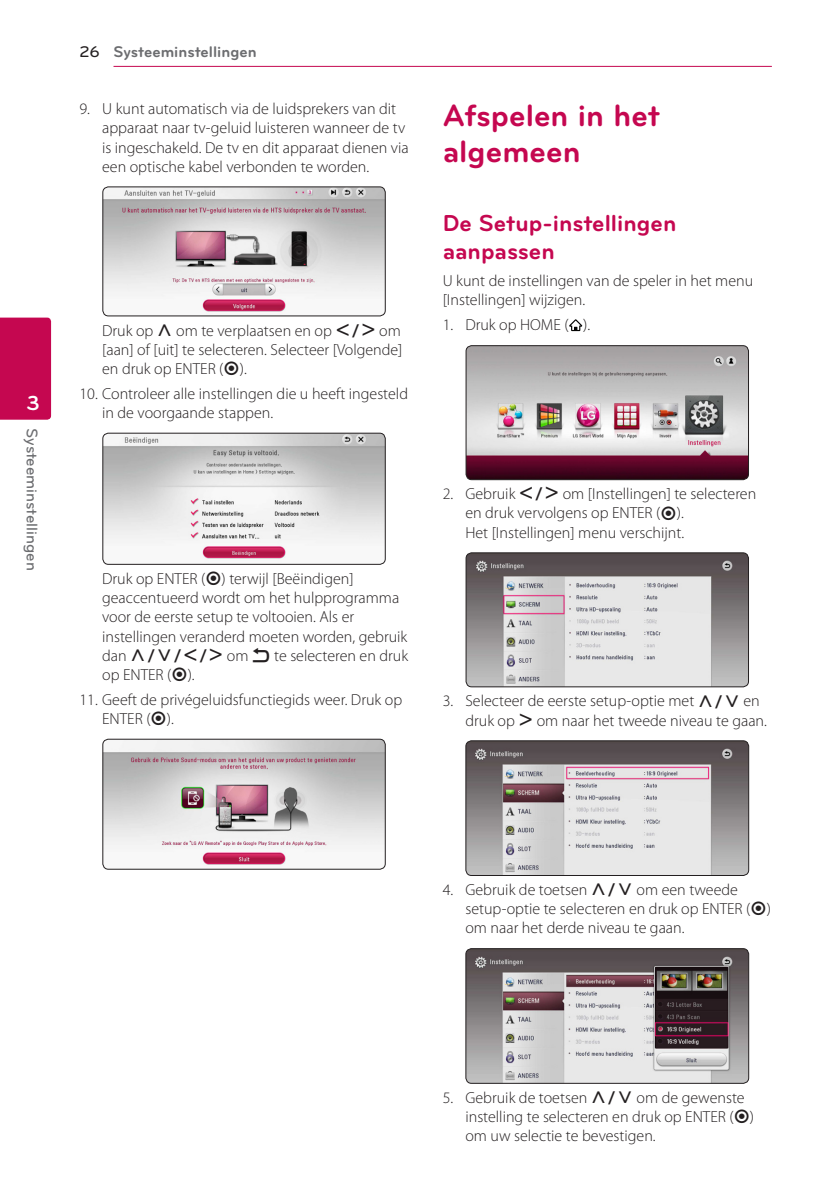
<style>
.page{position:relative;width:840px;height:1191px;background:#fff}
.page>*{position:absolute;margin:0;border:0;box-sizing:border-box;transform-origin:0 0}
.Title_1{font:700 32px/36px "Bryant LG";color:#c50750}
.Title_2{font:700 24px/28px "Bryant LG";color:#c50750}
.t1{font:700 21px "Bryant LG";color:#fff}
.Content_text_Num{font:300 16px/19.2px "Myriad Pro";color:#231f20}
.Contents_Text_Sub_Nu{font:300 16px/19.2px "Myriad Pro";color:#231f20;text-align:justify}
.Content_text_Light{font:300 16px/19.2px "Myriad Pro";color:#231f20}
.Chapter_Title_Top_L{font:700 16px "Bryant LG";color:#6c6d70}
.Chapter_Title_Side{font:500 16px "Bryant LG";color:#6c6d70}
.Page_No_left{font:500 16px "Bryant LG";color:#231f20}
.s1{font-family:"UPSYS Common";font-weight:400}
.s2{font-family:"UPSYS Circled Number";font-weight:400}
</style>
<div class="page">
<hr style="left:113px;top:66px;width:658px;height:1px;background:#c50750">
<div style="left:0;top:317px;width:51px;height:103px;background:#c50750"></div>
<img style="left:103px;top:187px;width:282px;height:129px">
<div style="left:102px;top:186px;width:283px;height:130px;border:1px solid #231f20;border-radius:6px"></div>
<img style="left:103px;top:433px;width:282px;height:131px">
<div style="left:102px;top:433px;width:283px;height:132px;border:1px solid #231f20;border-radius:6px"></div>
<img style="left:103px;top:739px;width:282px;height:130px">
<div style="left:102px;top:738px;width:283px;height:131px;border:1px solid #231f20;border-radius:6px"></div>
<svg style="left:569px;top:319px;width:13px;height:12px"></svg>
<img style="left:467px;top:346px;width:281px;height:134px">
<div style="left:465px;top:345px;width:283px;height:135px;border:1px solid #231f20;border-radius:6px"></div>
<img style="left:467px;top:553px;width:281px;height:134px">
<div style="left:465px;top:552px;width:283px;height:135px;border:1px solid #231f20;border-radius:6px"></div>
<img style="left:467px;top:741px;width:281px;height:134px">
<div style="left:465px;top:740px;width:283px;height:136px;border:1px solid #231f20;border-radius:6px"></div>
<img style="left:466px;top:948px;width:282px;height:135px">
<div style="left:465px;top:948px;width:283px;height:135px;border:1px solid #231f20;border-radius:6px"></div>
<p class="t1" style="left:26px;top:390px;width:15px">3</p>
<p class="Chapter_Title_Side" style="left:42px;top:428px;width:144px;rotate:90deg">Systeeminstellingen</p>
<p class="Page_No_left" style="left:79px;top:42px;width:22px">26</p>
<p class="Chapter_Title_Top_L" style="left:113px;top:42px;width:145px">Systeeminstellingen</p>
<p class="Content_text_Num" style="left:102px;top:99px;width:308px;text-indent:-23px">9. U kunt automatisch via de luidsprekers van dit apparaat naar tv-geluid luisteren wanneer de tv is ingeschakeld. De tv en dit apparaat dienen via een optische kabel verbonden te worden.</p>
<p class="Contents_Text_Sub_Nu" style="left:102px;top:320px;width:302px">Druk op <span class="s1">W</span> om te verplaatsen en op <span class="s1">A/D</span> om [aan] of [uit] te selecteren. Selecteer [Volgende] en druk op ENTER (<span class="s1">b</span>).</p>
<p class="Content_text_Num" style="left:102px;top:384px;width:307px;text-indent:-23px">10. Controleer alle instellingen die u heeft ingesteld in de voorgaande stappen.</p>
<p class="Contents_Text_Sub_Nu" style="left:102px;top:569px;width:307px;text-align:left">Druk op ENTER (<span class="s1">b</span>) terwijl [Beëindigen] geaccentueerd wordt om het hulpprogramma voor de eerste setup te voltooien. Als er instellingen veranderd moeten worden, gebruik dan <span class="s1">W/S/A/D</span> om <span class="s2">1</span> te selecteren en druk op ENTER (<span class="s1">b</span>).</p>
<p class="Content_text_Num" style="left:102px;top:689px;width:301px;text-indent:-23px">11. Geeft de privégeluidsfunctiegids weer. Druk op<br>ENTER (<span class="s1">b</span>).</p>
<p class="Title_1" style="left:442px;top:97px;width:219px">Afspelen in het algemeen</p>
<p class="Title_2" style="left:442px;top:209px;width:235px">De Setup-instellingen aanpassen</p>
<p class="Content_text_Light" style="left:442px;top:271px;width:312px">U kunt de instellingen van de speler in het menu [Instellingen] wijzigen.</p>
<p class="Content_text_Num" style="left:442px;top:315px;width:149px">1. Druk op HOME ( ).</p>
<p class="Content_text_Num" style="left:465px;top:484px;width:292px;text-indent:-23px">2. Gebruik <span class="s1">A/D</span> om [Instellingen] te selecteren en druk vervolgens op ENTER (<span class="s1">b</span>).<br>Het [Instellingen] menu verschijnt.</p>
<p class="Content_text_Num" style="left:465px;top:691px;width:303px;text-indent:-23px">3. Selecteer de eerste setup-optie met <span class="s1">W/S</span> en druk op <span class="s1">D</span> om naar het tweede niveau te gaan.</p>
<p class="Content_text_Num" style="left:465px;top:880px;width:307px;text-indent:-23px">4. Gebruik de toetsen <span class="s1">W/S</span> om een tweede setup-optie te selecteren en druk op ENTER (<span class="s1">b</span>) om naar het derde niveau te gaan.</p>
<p class="Content_text_Num" style="left:465px;top:1087px;width:290px;text-indent:-23px">5. Gebruik de toetsen <span class="s1">W/S</span> om de gewenste instelling te selecteren en druk op ENTER (<span class="s1">b</span>) om uw selectie te bevestigen.</p>
</div>
